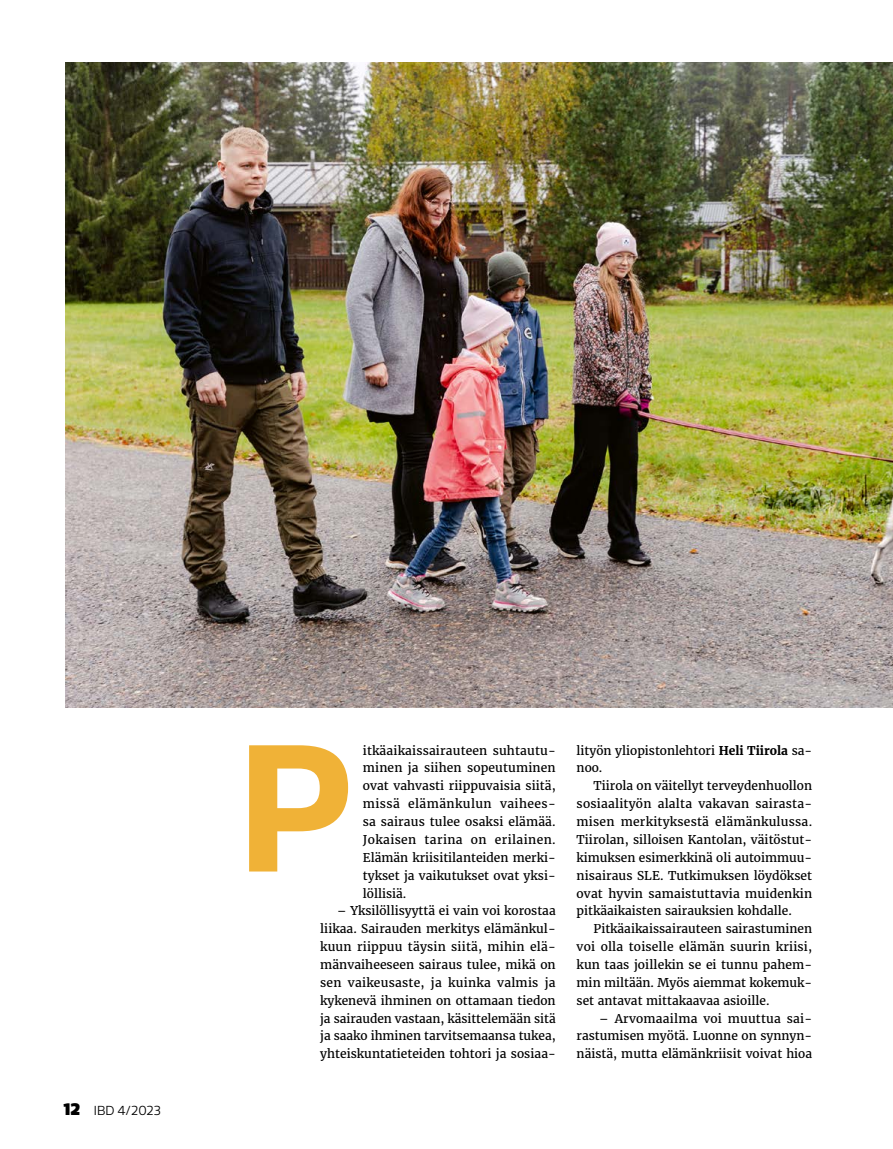
<style>
.page{position:relative;width:893px;height:1149px;background:#fff}
.page>*{position:absolute;margin:0;border:0;box-sizing:border-box;transform-origin:0 0}
.Leipis{font:700 178.35px "Riona Sans";color:#f0b237}
.t1{font:300 12.9px "Riona Sans";color:#000}
.Leipis-2{font:12px/17.9px "Merriweather";color:#000;text-align:justify}
.Leipis_ei_sis{font:12px/17.9px "Merriweather";color:#000;text-align:justify}
.s1{font-weight:900;font-size:16.5px}
.s2{font-weight:700}
</style>
<div class="page">
<img style="left:65px;top:62px;width:828px;height:645px">
<img style="left:783px;top:468px;width:110px;height:239px">
<p class="t1" style="left:64px;top:1102px;width:99px"><span class="s1">12</span> IBD 4/2023</p>
<p class="Leipis" style="left:237px;top:694px;width:121px">P</p>
<p class="Leipis-2" style="left:577px;top:741px;width:237px">lityön yliopistonlehtori <span class="s2">Heli Tiirola</span> sa&shy;noo.</p>
<p class="Leipis_ei_sis" style="left:363px;top:741px;width:194px">itkäaikaissairauteen suhtautu&shy;minen ja siihen sopeutuminen ovat vahvasti riippuvaisia siitä, missä elämänkulun vaihees&shy;sa sairaus tulee osaksi elämää.<br>Jokaisen tarina on erilainen.<br>Elämän kriisitilanteiden merki&shy;tykset ja vaikutukset ovat yksi&shy;löllisiä.</p>
<p class="Leipis-2" style="left:320px;top:901px;width:237px;text-indent:17px">– Yksilöllisyyttä ei vain voi korostaa liikaa. Sairauden merkitys elämänkul&shy;kuun riippuu täysin siitä, mihin elä&shy;mänvaiheeseen sairaus tulee, mikä on sen vaikeusaste, ja kuinka valmis ja kykenevä ihminen on ottamaan tiedon ja sairauden vastaan, käsittelemään sitä ja saako ihminen tarvitsemaansa tukea, yhteiskuntatieteiden tohtori ja sosiaa-</p>
<p class="Leipis-2" style="left:577px;top:776px;width:237px;text-indent:17px">Tiirola on väitellyt terveydenhuollon sosiaalityön alalta vakavan sairasta&shy;misen merkityksestä elämänkulussa.<br>Tiirolan, silloisen Kantolan, väitöstut&shy;kimuksen esimerkkinä oli autoimmuu&shy;nisairaus SLE. Tutkimuksen löydökset ovat hyvin samaistuttavia muidenkin pitkäaikaisten sairauksien kohdalle.</p>
<p class="Leipis-2" style="left:577px;top:919px;width:237px;text-indent:17px">Pitkäaikaissairauteen sairastuminen voi olla toiselle elämän suurin kriisi, kun taas joillekin se ei tunnu pahem&shy;min miltään. Myös aiemmat kokemuk&shy;set antavat mittakaavaa asioille.</p>
<p class="Leipis-2" style="left:577px;top:1009px;width:237px;text-indent:23px">– Arvomaailma voi muuttua sai&shy;rastumisen myötä. Luonne on synnyn&shy;näistä, mutta elämänkriisit voivat hioa</p>
</div>
